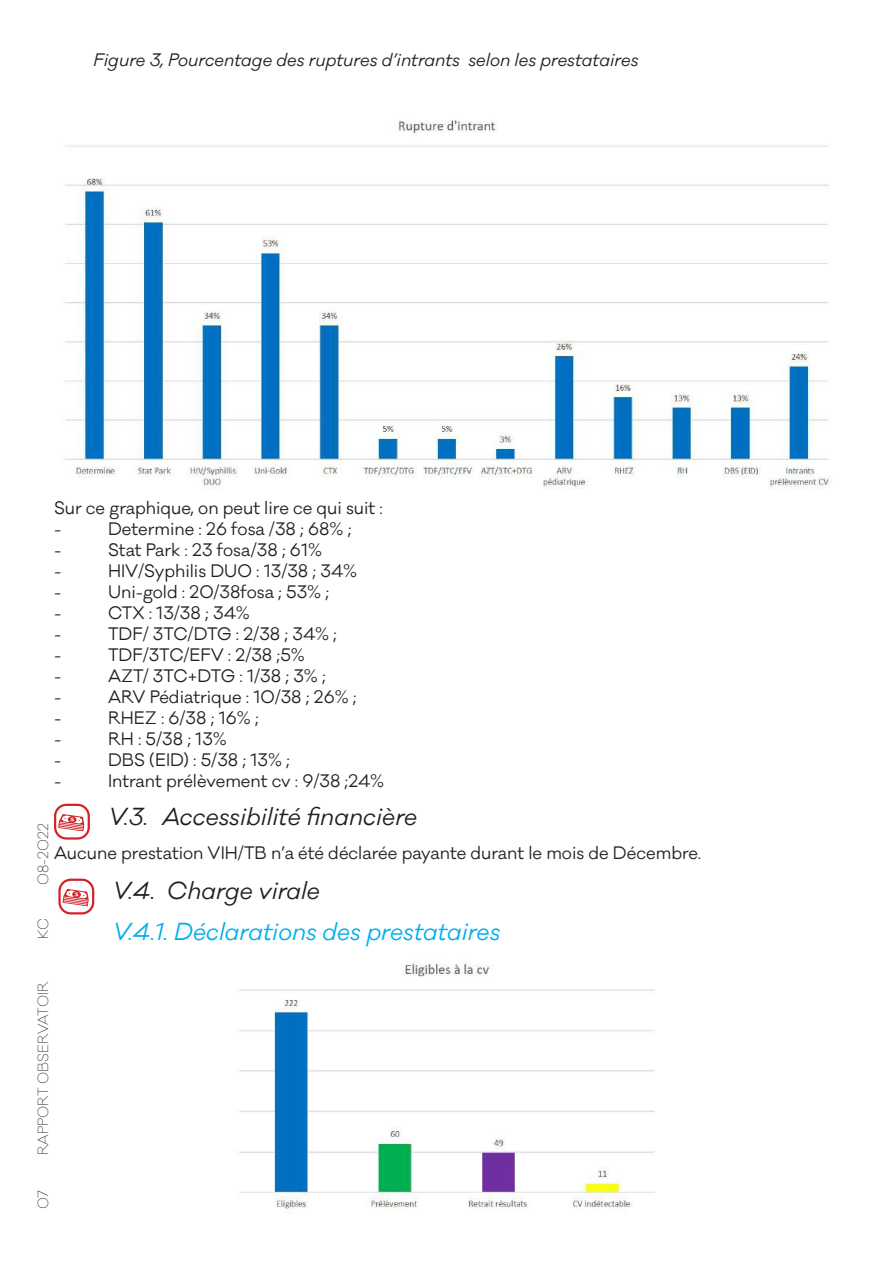
<style>
.page{position:relative;width:893px;height:1263px;background:#fff}
.page>*{position:absolute;margin:0;border:0;box-sizing:border-box;transform-origin:0 0}
.t1{font:italic 22.5px "Galano Classic";color:#231f20}
.t2{font:italic 22.5px "Galano Classic";color:#00aeef}
.t3{font:16.5px/21px "Galano Classic";color:#231f20}
.t4{font:italic 16.5px "Galano Classic";color:#231f20}
.t5{font:200 13.5px "Galano Classic";color:#231f20}
</style>
<div class="page">
<svg style="left:54px;top:804px;width:36px;height:36px"></svg>
<svg style="left:58px;top:878px;width:36px;height:36px"></svg>
<img style="left:65px;top:120px;width:765px;height:369px">
<img style="left:239px;top:963px;width:416px;height:248px">
<p class="t4" style="left:94px;top:49px;width:546px">Figure 3, Pourcentage des ruptures d’intrants selon les prestataires</p>
<p class="t3" style="left:54px;top:497px;width:330px">Sur ce graphique, on peut lire ce qui suit : -</p>
<p class="t3" style="left:108px;top:518px;width:245px">Determine : 26 fosa /38 ; 68% ;</p>
<p class="t3" style="left:54px;top:539px;width:9px">-</p>
<p class="t3" style="left:108px;top:539px;width:216px">Stat Park : 23 fosa/38 ; 61%</p>
<p class="t3" style="left:54px;top:560px;width:9px">-</p>
<p class="t3" style="left:108px;top:560px;width:251px">HIV/Syphilis DUO : 13/38 ; 34%</p>
<p class="t3" style="left:54px;top:581px;width:9px">-</p>
<p class="t3" style="left:108px;top:581px;width:223px">Uni-gold : 20/38fosa ; 53% ;</p>
<p class="t3" style="left:54px;top:602px;width:9px">-</p>
<p class="t3" style="left:108px;top:602px;width:143px">CTX : 13/38 ; 34%</p>
<p class="t3" style="left:54px;top:623px;width:9px">-</p>
<p class="t3" style="left:108px;top:623px;width:230px">TDF/ 3TC/DTG : 2/38 ; 34% ;</p>
<p class="t3" style="left:54px;top:644px;width:9px">-</p>
<p class="t3" style="left:108px;top:644px;width:198px">TDF/3TC/EFV : 2/38 ;5%</p>
<p class="t3" style="left:54px;top:665px;width:9px">-</p>
<p class="t3" style="left:108px;top:665px;width:219px">AZT/ 3TC+DTG : 1/38 ; 3% ;</p>
<p class="t3" style="left:54px;top:686px;width:9px">-</p>
<p class="t3" style="left:108px;top:686px;width:250px">ARV Pédiatrique : 10/38 ; 26% ;</p>
<p class="t3" style="left:54px;top:707px;width:9px">-</p>
<p class="t3" style="left:108px;top:707px;width:152px">RHEZ : 6/38 ; 16% ;</p>
<p class="t3" style="left:54px;top:728px;width:9px">-</p>
<p class="t3" style="left:108px;top:728px;width:120px">RH : 5/38 ; 13%</p>
<p class="t3" style="left:54px;top:749px;width:9px">-</p>
<p class="t3" style="left:108px;top:749px;width:184px">DBS (EID) : 5/38 ; 13% ;</p>
<p class="t3" style="left:54px;top:770px;width:9px">-</p>
<p class="t3" style="left:108px;top:770px;width:278px">Intrant prélèvement cv : 9/38 ;24%</p>
<h1 class="t1" style="left:108px;top:802px;width:310px">V.3. Accessibilité financière</h1>
<p class="t5" style="left:35px;top:885px;width:63px;rotate:-90deg">08-2022</p>
<p class="t3" style="left:54px;top:843px;width:649px">Aucune prestation VIH/TB n’a été déclarée payante durant le mois de Décembre.</p>
<h1 class="t1" style="left:113px;top:876px;width:209px">V.4. Charge virale</h1>
<h1 class="t2" style="left:113px;top:917px;width:389px">V.4.1. Déclarations des prestataires</h1>
<p class="t5" style="left:35px;top:939px;width:22px;rotate:-90deg">KC</p>
<p class="t5" style="left:35px;top:1155px;width:175px;rotate:-90deg">RAPPORT OBSERVATOIR</p>
<p class="t5" style="left:35px;top:1209px;width:21px;rotate:-90deg">07</p>
</div>
